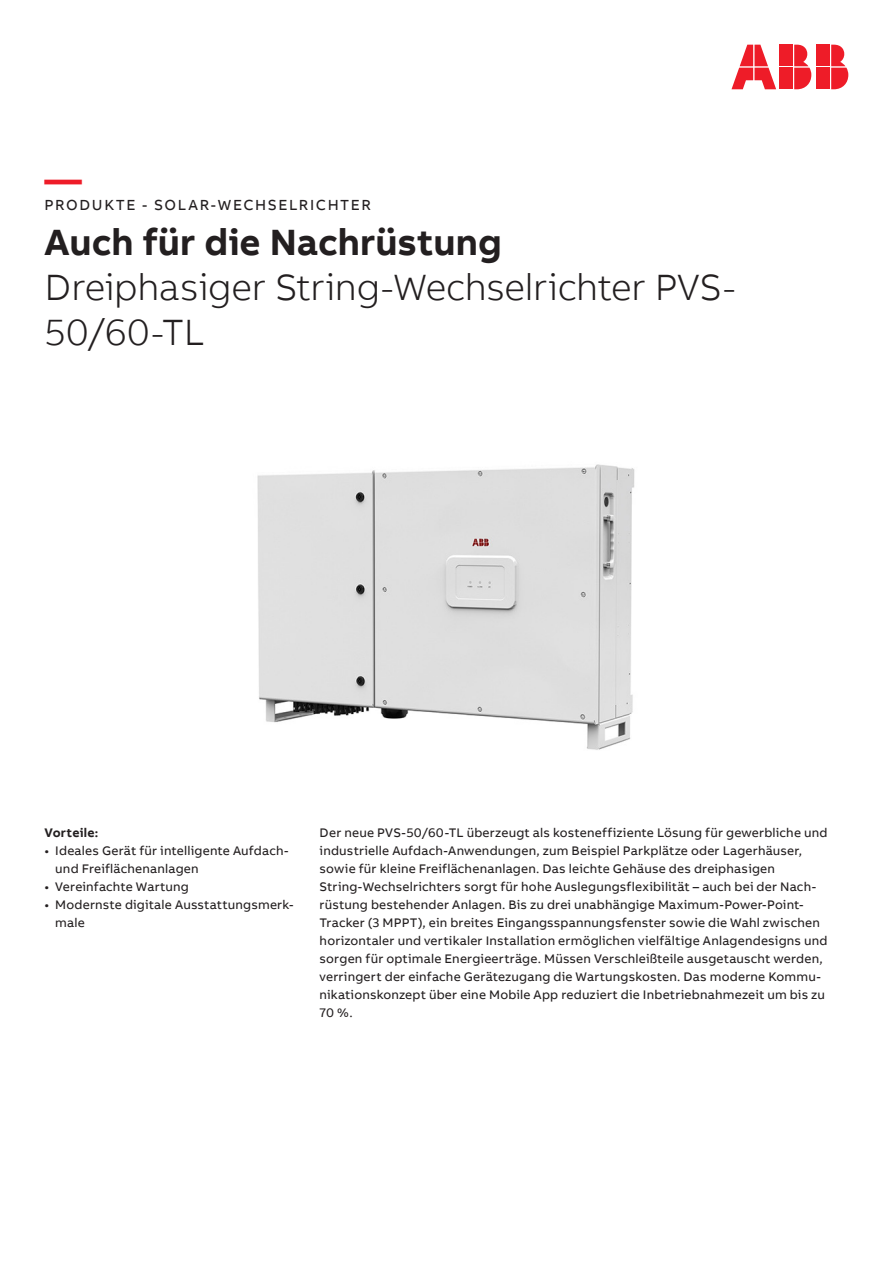
<style>
.page{position:relative;width:893px;height:1263px;background:#fff}
.page>*{position:absolute;margin:0;border:0;box-sizing:border-box;transform-origin:0 0}
.Information_Level_Su{font:300 37.5px/45px "AB Bvoice";letter-spacing:-.01em;color:#231f20}
.Information_Level_He{font:700 37.5px "AB Bvoice";color:#231f20}
.Information_Level_He-2{font:700 37.5px "AB Bvoice";color:#ee1c28}
.Information_Level_Ca{font:15px "AB Bvoice";letter-spacing:.11em;color:#231f20}
.Copytext_8_5pt_12pt{font:12.75px/18px "AB Bvoice";letter-spacing:.015em;color:#231f20}
.Paragraph_Title_8_5p{font:700 12.75px "AB Bvoice";letter-spacing:.02em;color:#231f20}
</style>
<div class="page">
<img style="left:257px;top:464px;width:378px;height:286px">
<div style="left:817px;top:45px;width:13px;height:21px;background:#ee1c28"></div>
<div style="left:817px;top:68px;width:13px;height:21px;background:#ee1c28"></div>
<svg style="left:831px;top:45px;width:17px;height:44px"></svg>
<svg style="left:731px;top:45px;width:45px;height:44px"></svg>
<div style="left:780px;top:45px;width:13px;height:21px;background:#ee1c28"></div>
<div style="left:780px;top:68px;width:13px;height:21px;background:#ee1c28"></div>
<svg style="left:794px;top:45px;width:17px;height:44px"></svg>
<p class="Information_Level_He-2" style="left:45px;top:155px;width:39px">—</p>
<p class="Information_Level_Ca" style="left:45px;top:196px;width:328px">PRODUKTE - SOLAR-WECHSELRICHTER</p>
<p class="Information_Level_He" style="left:45px;top:218px;width:459px">Auch für die Nachrüstung</p>
<p class="Information_Level_Su" style="left:45px;top:265px;width:693px">Dreiphasiger String-Wechselrichter PVS-<br>50/60-TL</p>
<p class="Paragraph_Title_8_5p" style="left:45px;top:824px;width:55px">Vorteile:</p>
<p class="Copytext_8_5pt_12pt" style="left:55px;top:841px;width:235px;text-indent:-11px">• Ideales Gerät für intelligente Aufdach&shy;und Freiflächenanlagen</p>
<p class="Copytext_8_5pt_12pt" style="left:45px;top:877px;width:146px">• Vereinfachte Wartung</p>
<p class="Copytext_8_5pt_12pt" style="left:55px;top:895px;width:240px;text-indent:-11px">• Modernste digitale Ausstattungsmerk&shy;male</p>
<p class="Copytext_8_5pt_12pt" style="left:320px;top:823px;width:509px">Der neue PVS-50/60-TL überzeugt als kosteneffiziente Lösung für gewerbliche und industrielle Aufdach-Anwendungen, zum Beispiel Parkplätze oder Lagerhäuser, sowie für kleine Freiflächenanlagen. Das leichte Gehäuse des dreiphasigen String-Wechselrichters sorgt für hohe Auslegungsflexibilität – auch bei der Nach&shy;rüstung bestehender Anlagen. Bis zu drei unabhängige Maximum-Power-Point-Tracker (3 MPPT), ein breites Eingangsspannungsfenster sowie die Wahl zwischen horizontaler und vertikaler Installation ermöglichen vielfältige Anlagendesigns und sorgen für optimale Energieerträge. Müssen Verschleißteile ausgetauscht werden, verringert der einfache Gerätezugang die Wartungskosten. Das moderne Kommu&shy;nikationskonzept über eine Mobile App reduziert die Inbetriebnahmezeit um bis zu 70 %.</p>
</div>
